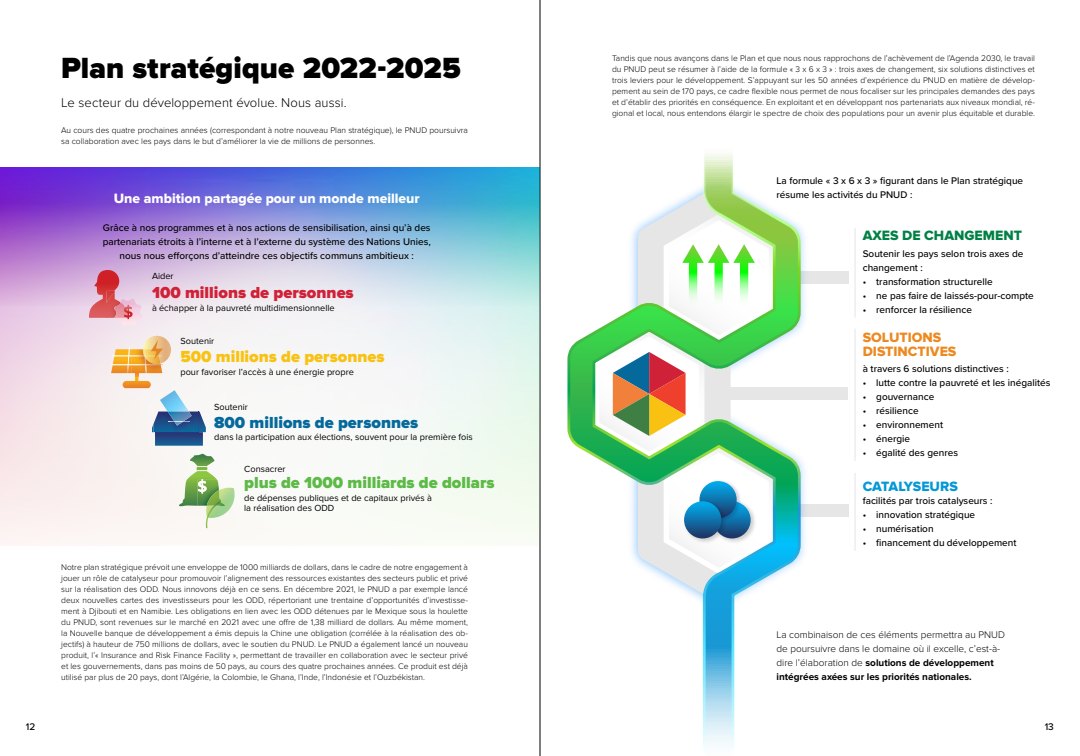
<style>
.page{position:relative;width:1080px;height:756px;background:#fff}
.page>*{position:absolute;margin:0;border:0;box-sizing:border-box;transform-origin:0 0}
.t1{font:900 30.3px "Proxima Nova";color:#000}
.t2{font:900 16.6px "Proxima Nova";color:#5dba47}
.t3{font:900 16.6px "Proxima Nova";color:#d02137}
.t4{font:900 16.6px "Proxima Nova";color:#f9c213}
.t5{font:900 16.6px "Proxima Nova";color:#06699c}
.t6{font:14px "Proxima Nova Extrabld";color:#fff}
.t7{font:14px/14px "Proxima Nova Extrabld";color:#ec8a21}
.t8{font:14px "Proxima Nova Extrabld";color:#018045}
.t9{font:14px "Proxima Nova Extrabld";letter-spacing:-.005em;color:#0598d6}
.t10{font:300 13.1px "Proxima Nova";letter-spacing:.005em;color:#000}
.t11{font:500 10px/14px "Proxima Nova";color:#000}
.t12{font:300 10px/14px "Proxima Nova";color:#000}
.t13{font:9.2px/10.1px "Proxima Nova";color:#000}
.t14{font:300 8.5px/11px "Proxima Nova";color:#000;text-align:justify}
.s1{font-weight:700}
</style>
<div class="page">
<img style="left:0;top:307px;width:540px;height:238px">
<img style="left:0;top:167px;width:540px;height:140px">
<img style="left:115px;top:299px;width:27px;height:27px">
<svg style="left:89px;top:270px;width:44px;height:49px;background:#db7f8f"></svg>
<svg style="left:111px;top:336px;width:60px;height:52px"></svg>
<img style="left:160px;top:390px;width:29px;height:22px">
<svg style="left:152px;top:412px;width:54px;height:34px;background:#3b6799"></svg>
<img style="left:220px;top:488px;width:16px;height:30px">
<img style="left:220px;top:490px;width:5px;height:16px">
<svg style="left:179px;top:454px;width:41px;height:74px"></svg>
<div style="left:685px;top:504px;width:163px;height:13px;background:#e6e6e6"></div>
<div style="left:684px;top:387px;width:164px;height:13px;background:#e6e6e6"></div>
<div style="left:685px;top:271px;width:163px;height:13px;background:#e6e6e6"></div>
<svg style="left:567px;top:153px;width:235px;height:595px"></svg>
<hr style="left:540px;top:0;width:1px;height:756px;background:#7e7e7e">
<hr style="left:855px;top:228px;width:1px;height:90px;background:#e6e6e6">
<hr style="left:855px;top:329px;width:1px;height:132px;background:#e6e6e6">
<hr style="left:855px;top:473px;width:1px;height:78px;background:#e6e6e6">
<h1 class="t1" style="left:61px;top:50px;width:401px">Plan stratégique 2022-2025</h1>
<h3 class="t10" style="left:61px;top:95px;width:287px">Le secteur du développement évolue. Nous aussi.</h3>
<p class="t14" style="left:61px;top:124px;width:408px">Au cours des quatre prochaines années (correspondant à notre nouveau Plan stratégique), le PNUD poursuivra sa collaboration avec les pays dans le but d’améliorer la vie de millions de personnes.</p>
<h3 class="t6" style="left:114px;top:190px;width:307px">Une ambition partagée pour un monde meilleur</h3>
<p class="t11" style="left:103px;top:220px;width:329px;text-align:center">Grâce à nos programmes et à nos actions de sensibilisation, ainsi qu’à des partenariats étroits à l’interne et à l’externe du système des Nations Unies, nous nous efforçons d’atteindre ces objectifs communs ambitieux :</p>
<p class="t13" style="left:152px;top:271px;width:23px">Aider</p>
<h2 class="t3" style="left:152px;top:283px;width:203px">100 millions de personnes</h2>
<p class="t13" style="left:152px;top:303px;width:184px">à échapper à la pauvreté multidimensionnelle</p>
<p class="t13" style="left:180px;top:336px;width:35px">Soutenir</p>
<h2 class="t4" style="left:180px;top:347px;width:206px">500 millions de personnes</h2>
<p class="t13" style="left:180px;top:367px;width:175px">pour favoriser l’accès à une énergie propre</p>
<p class="t13" style="left:214px;top:402px;width:35px">Soutenir</p>
<h2 class="t5" style="left:214px;top:413px;width:206px">800 millions de personnes</h2>
<p class="t13" style="left:214px;top:432px;width:260px">dans la participation aux élections, souvent pour la première fois</p>
<p class="t13" style="left:244px;top:464px;width:43px">Consacrer</p>
<h2 class="t2" style="left:244px;top:473px;width:252px">plus de 1000 milliards de dollars</h2>
<p class="t13" style="left:244px;top:493px;width:189px">de dépenses publiques et de capitaux privés à la réalisation des ODD</p>
<p class="t14" style="left:61px;top:562px;width:408px">Notre plan stratégique prévoit une enveloppe de 1000 milliards de dollars, dans le cadre de notre engagement à jouer un rôle de catalyseur pour promouvoir l’alignement des ressources existantes des secteurs public et privé sur la réalisation des ODD. Nous innovons déjà en ce sens. En décembre 2021, le PNUD a par exemple lancé deux nouvelles cartes des investisseurs pour les ODD, répertoriant une trentaine d’opportunités d’investisse&shy;ment à Djibouti et en Namibie. Les obligations en lien avec les ODD détenues par le Mexique sous la houlette du PNUD, sont revenues sur le marché en 2021 avec une offre de 1,38 milliard de dollars. Au même moment, la Nouvelle banque de développement a émis depuis la Chine une obligation (corrélée à la réalisation des ob&shy;jectifs) à hauteur de 750 millions de dollars, avec le soutien du PNUD. Le PNUD a également lancé un nouveau produit, l’« Insurance and Risk Finance Facility », permettant de travailler en collaboration avec le secteur privé et les gouvernements, dans pas moins de 50 pays, au cours des quatre prochaines années. Ce produit est déjà utilisé par plus de 20 pays, dont l’Algérie, la Colombie, le Ghana, l’Inde, l’Indonésie et l’Ouzbékistan.</p>
<p class="t14" style="left:612px;top:52px;width:425px">Tandis que nous avançons dans le Plan et que nous nous rapprochons de l’achèvement de l’Agenda 2030, le travail du PNUD peut se résumer à l’aide de la formule « 3 x 6 x 3 » : trois axes de changement, six solutions distinctives et trois leviers pour le développement. S’appuyant sur les 50 années d’expérience du PNUD en matière de dévelop&shy;pement au sein de 170 pays, ce cadre flexible nous permet de nous focaliser sur les principales demandes des pays et d’établir des priorités en conséquence. En exploitant et en développant nos partenariats aux niveaux mondial, ré&shy;gional et local, nous entendons élargir le spectre de choix des populations pour un avenir plus équitable et durable.</p>
<p class="t11" style="left:777px;top:173px;width:248px">La formule « 3 x 6 x 3 » figurant dans le Plan stratégique résume les activités du PNUD :</p>
<h3 class="t8" style="left:863px;top:227px;width:161px">AXES DE CHANGEMENT</h3>
<p class="t11" style="left:863px;top:246px;width:162px">Soutenir les pays selon trois axes de changement :</p>
<p class="t11" style="left:863px;top:274px;width:131px">• transformation structurelle</p>
<p class="t11" style="left:863px;top:288px;width:173px">• ne pas faire de laissés-pour-compte</p>
<p class="t11" style="left:863px;top:302px;width:111px">• renforcer la résilience</p>
<h3 class="t7" style="left:863px;top:331px;width:95px">SOLUTIONS<br>DISTINCTIVES</h3>
<p class="t11" style="left:863px;top:361px;width:148px">à travers 6 solutions distinctives :</p>
<p class="t11" style="left:863px;top:375px;width:189px">• lutte contre la pauvreté et les inégalités</p>
<p class="t11" style="left:863px;top:389px;width:73px">• gouvernance</p>
<p class="t11" style="left:863px;top:403px;width:57px">• résilience</p>
<p class="t11" style="left:863px;top:417px;width:82px">• environnement</p>
<p class="t11" style="left:863px;top:431px;width:49px">• énergie</p>
<p class="t11" style="left:863px;top:445px;width:97px">• égalité des genres</p>
<p class="t11" style="left:863px;top:493px;width:131px">facilités par trois catalyseurs :</p>
<p class="t11" style="left:863px;top:507px;width:114px">• innovation stratégique</p>
<p class="t11" style="left:863px;top:521px;width:72px">• numérisation</p>
<p class="t11" style="left:863px;top:535px;width:155px">• financement du développement</p>
<h3 class="t9" style="left:863px;top:478px;width:97px">CATALYSEURS</h3>
<p class="t12" style="left:777px;top:628px;width:230px">La combinaison de ces éléments permettra au PNUD de poursuivre dans le domaine où il excelle, c’est-à&shy;dire l’élaboration de <span class="s1">solutions de développement intégrées axées sur les priorités nationales.</span></p>
<p class="t11" style="left:26px;top:719px;width:11px">12</p>
<p class="t11" style="left:1045px;top:719px;width:11px">13</p>
</div>
